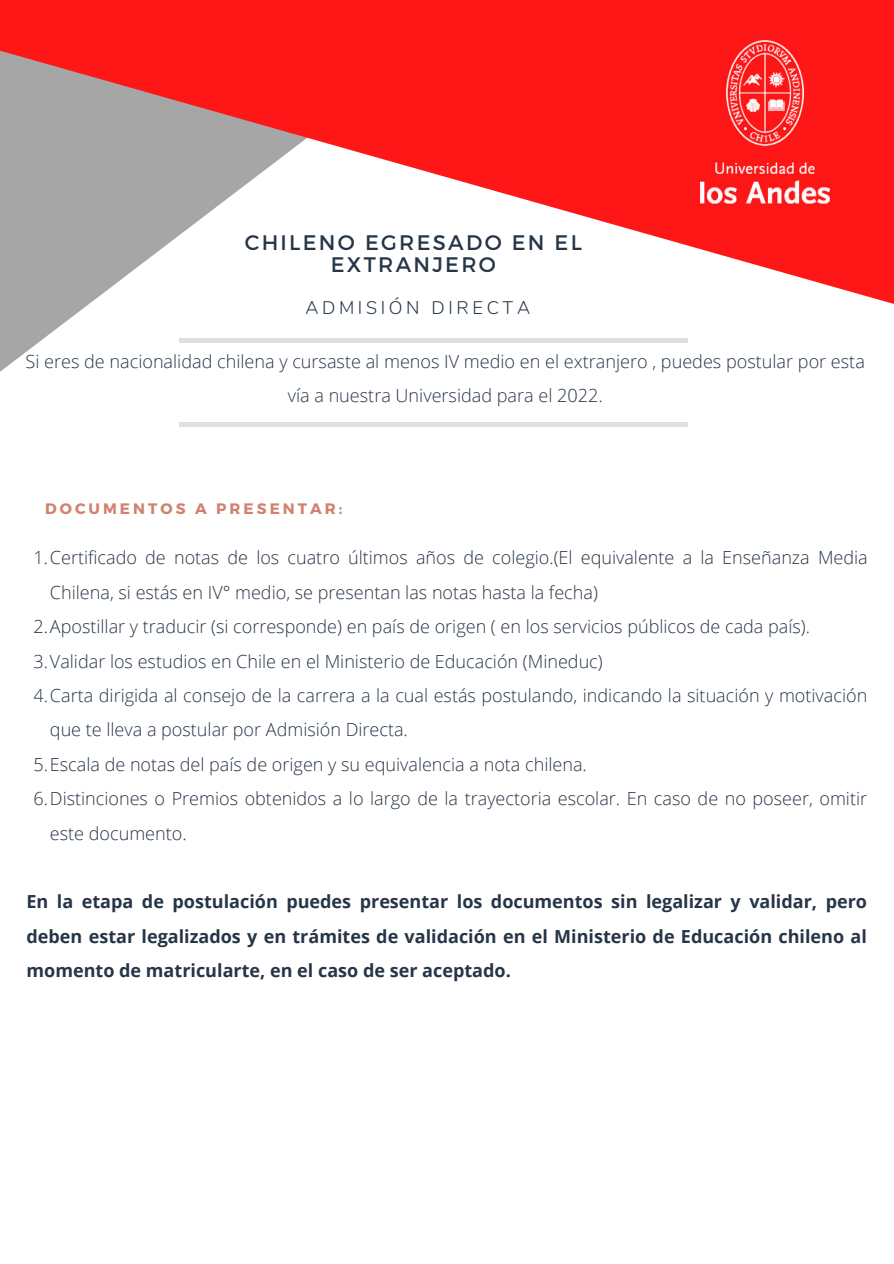
<style>
.page{position:relative;width:894px;height:1264px;background:#fff}
.page>*{position:absolute;margin:0;border:0;box-sizing:border-box;transform-origin:0 0}
.t1{font:21px/21.9px "Montserrat";letter-spacing:.11em;color:#263547;text-align:center}
.t2{font:300 18.15px "Nunito";letter-spacing:.2em;color:#263547}
.t3{font:300 18px/33.8px "Open Sans";color:#263547;text-align:center}
.t4{font:700 18px/34.3px "Open Sans";color:#263547;text-align:justify}
.t5{font:700 15.15px "Montserrat";letter-spacing:.2em;color:#d0826f}
</style>
<div class="page">
<hr style="left:179px;top:422px;width:508px;height:4px;background:#dfe0e0">
<svg style="left:0;top:338px;width:381px;height:89px"></svg>
<svg style="left:0;top:0;width:893px;height:338px"></svg>
<img style="left:634px;top:21px;width:259px;height:230px">
<hr style="left:179px;top:338px;width:508px;height:4px;background:#dfe0e0">
<p class="t1" style="left:245px;top:230px;width:338px">CHILENO EGRESADO EN EL<br>EXTRANJERO</p>
<p class="t2" style="left:305px;top:296px;width:226px">ADMISIÓN DIRECTA</p>
<p class="t3" style="left:26px;top:344px;width:840px">Si eres de nacionalidad chilena y cursaste al menos IV medio en el extranjero , puedes postular por esta vía a nuestra Universidad para el 2022.</p>
<p class="t5" style="left:45px;top:498px;width:299px">DOCUMENTOS A PRESENTAR:</p>
<p class="t3" style="left:34px;top:540px;width:835px">1.Certificado de notas de los cuatro últimos años de colegio.(El equivalente a la Enseñanza Media</p>
<p class="t3" style="left:50px;top:575px;width:549px">Chilena, si estás en IV° medio, se presentan las notas hasta la fecha)</p>
<p class="t3" style="left:34px;top:609px;width:777px">2.Apostillar y traducir (si corresponde) en país de origen ( en los servicios públicos de cada país).</p>
<p class="t3" style="left:34px;top:643px;width:570px">3.Validar los estudios en Chile en el Ministerio de Educación (Mineduc)</p>
<p class="t3" style="left:34px;top:678px;width:834px">4.Carta dirigida al consejo de la carrera a la cual estás postulando, indicando la situación y motivación</p>
<p class="t3" style="left:50px;top:712px;width:359px">que te lleva a postular por Admisión Directa.</p>
<p class="t3" style="left:34px;top:747px;width:554px">5.Escala de notas del país de origen y su equivalencia a nota chilena.</p>
<p class="t3" style="left:34px;top:781px;width:834px">6.Distinciones o Premios obtenidos a lo largo de la trayectoria escolar. En caso de no poseer, omitir</p>
<p class="t3" style="left:50px;top:815px;width:138px">este documento.</p>
<p class="t4" style="left:27px;top:884px;width:841px">En la etapa de postulación puedes presentar los documentos sin legalizar y validar, pero deben estar legalizados y en trámites de validación en el Ministerio de Educación chileno al momento de matricularte, en el caso de ser aceptado.</p>
</div>
